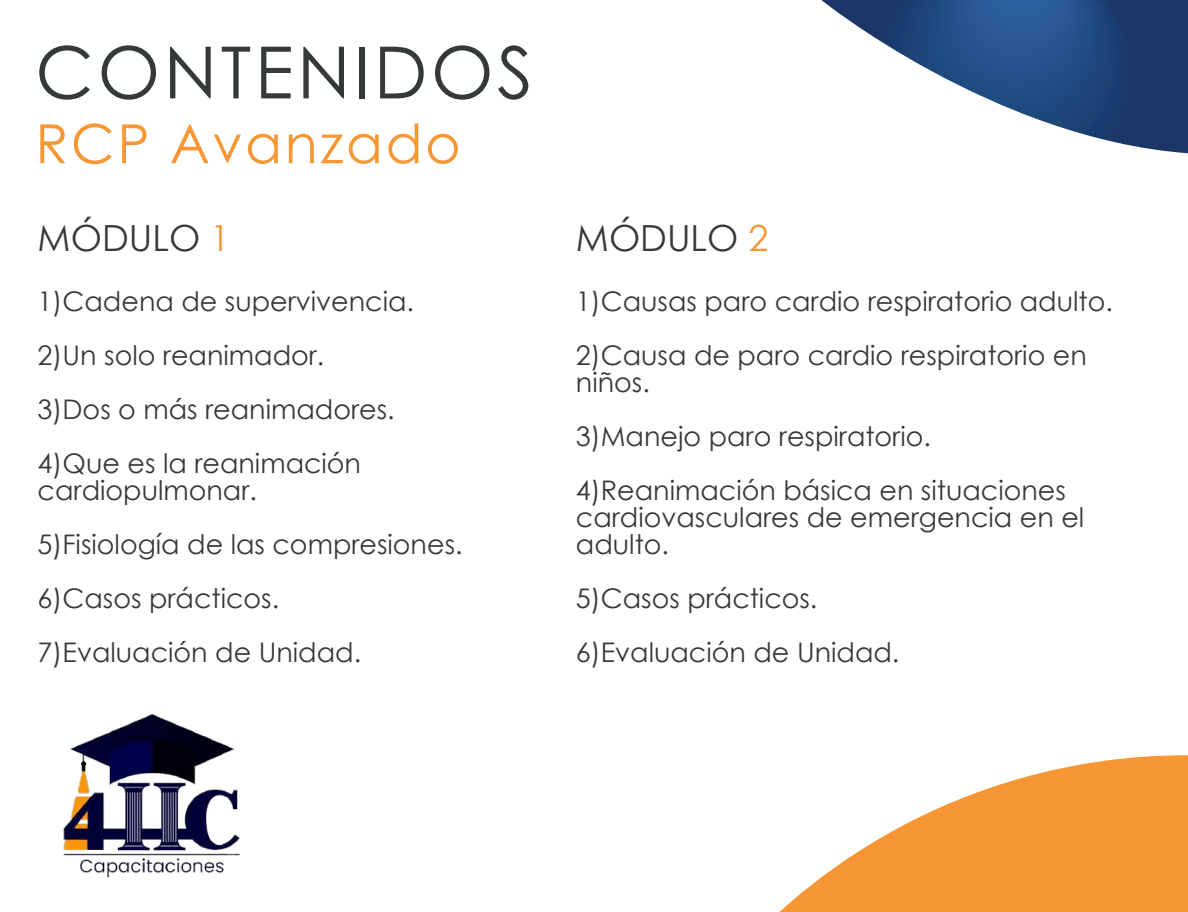
<style>
.page{position:relative;width:1188px;height:912px;background:#fff}
.page>*{position:absolute;margin:0;border:0;box-sizing:border-box;transform-origin:0 0}
.t1{font:72px "Century Gothic";letter-spacing:.05em;color:#353a38}
.t2{font:54px "Century Gothic";letter-spacing:.05em;color:#f79634}
.t3{font:36px "Century Gothic";color:#353a38}
.t4{font:27px/54px "Century Gothic";color:#353a38}
.s1{color:#f79634}
</style>
<div class="page">
<svg style="left:821px;top:0;width:367px;height:153px"></svg>
<svg style="left:779px;top:755px;width:409px;height:157px;fill:#f79634"></svg>
<img style="left:63px;top:714px;width:177px;height:164px">
<h1 class="t1" style="left:35px;top:22px;width:499px">CONTENIDOS</h1>
<h2 class="t2" style="left:35px;top:106px;width:427px">RCP Avanzado</h2>
<h3 class="t3" style="left:38px;top:213px;width:194px">MÓDULO <span class="s1">1</span></h3>
<p class="t4" style="left:38px;top:273px;width:378px">1)Cadena de supervivencia.<br>2)Un solo reanimador.<br>3)Dos o más reanimadores.<br>4)Que es la reanimación</p>
<p class="t4" style="left:38px;top:462px;width:426px">cardiopulmonar.<br>5)Fisiología de las compresiones.<br>6)Casos prácticos.<br>7)Evaluación de Unidad.</p>
<h3 class="t3" style="left:576px;top:213px;width:194px">MÓDULO <span class="s1">2</span></h3>
<p class="t4" style="left:576px;top:273px;width:538px">1)Causas paro cardio respiratorio adulto.<br>2)Causa de paro cardio respiratorio en</p>
<p class="t4" style="left:576px;top:354px;width:491px">niños.<br>3)Manejo paro respiratorio.<br>4)Reanimación básica en situaciones</p>
<p class="t4" style="left:576px;top:503px;width:510px;line-height:27px">cardiovasculares de emergencia en el adulto.</p>
<p class="t4" style="left:576px;top:570px;width:325px">5)Casos prácticos.<br>6)Evaluación de Unidad.</p>
</div>
